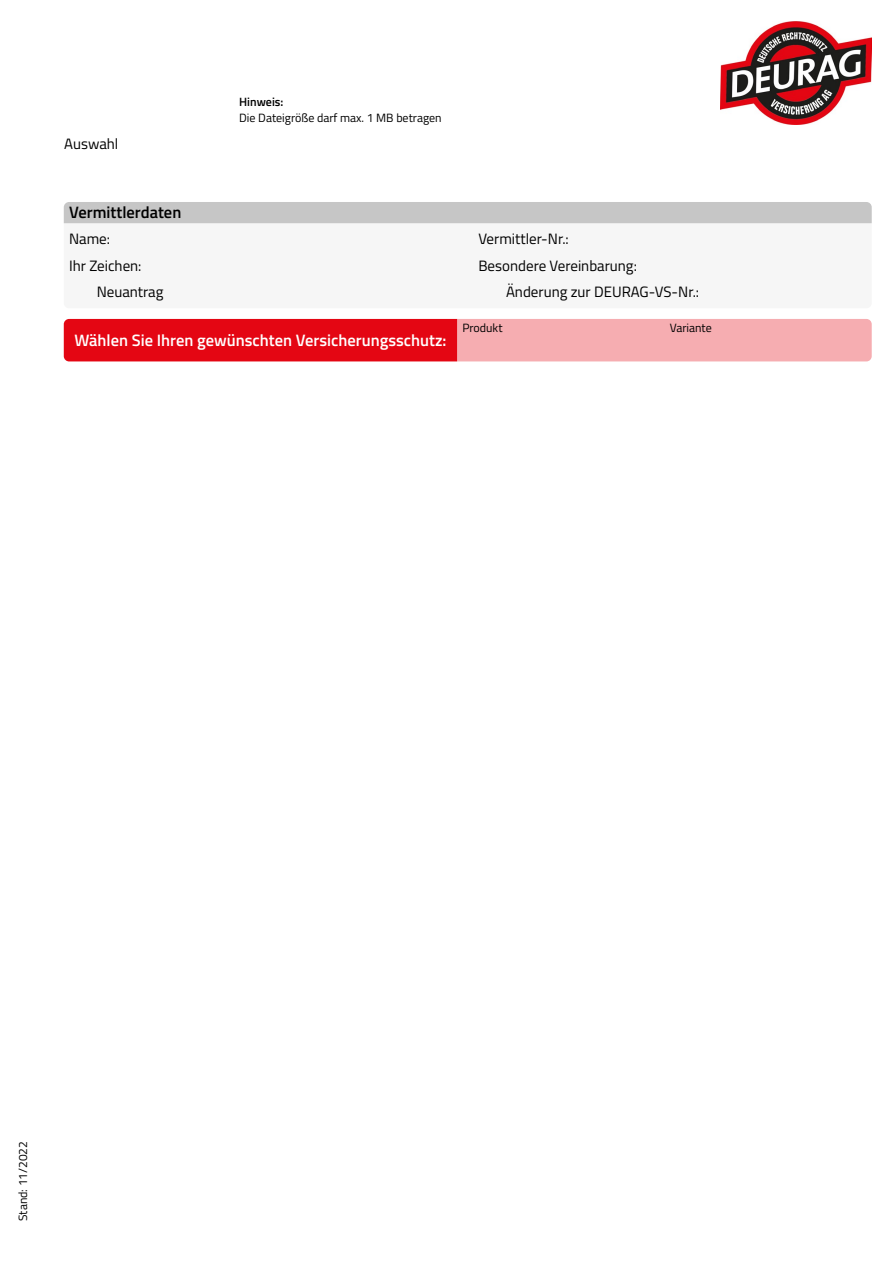
<style>
.page{position:relative;width:893px;height:1263px;background:#fff}
.page>*{position:absolute;margin:0;border:0;box-sizing:border-box;transform-origin:0 0}
.t1{font:600 16.5px "Titillium Web";color:#fff}
.t2{font:600 16.5px "Titillium Web";color:#000}
.t3{font:15px "Titillium Web";color:#000}
.t4{font:12px "Titillium Web";color:#000}
.t5{font:600 12px "Titillium Web";color:#000}
</style>
<div class="page">
<svg style="left:64px;top:223px;width:808px;height:1px"></svg>
<img style="left:721px;top:21px;width:151px;height:103px">
<div style="left:64px;top:202px;width:808px;height:21px;background:#c6c6c6"></div>
<svg style="left:64px;top:319px;width:808px;height:42px;background:#ed5a63"></svg>
<p class="t5" style="left:239px;top:93px;width:46px">Hinweis:</p>
<p class="t3" style="left:64px;top:133px;width:56px">Auswahl</p>
<p class="t2" style="left:69px;top:200px;width:114px">Vermittlerdaten</p>
<p class="t4" style="left:239px;top:109px;width:204px">Die Dateigröße darf max. 1 MB betragen</p>
<p class="t3" style="left:69px;top:228px;width:43px">Name:</p>
<p class="t3" style="left:478px;top:228px;width:92px">Vermittler-Nr.:</p>
<p class="t3" style="left:69px;top:254px;width:74px">Ihr Zeichen:</p>
<p class="t3" style="left:478px;top:254px;width:160px">Besondere Vereinbarung:</p>
<p class="t3" style="left:97px;top:281px;width:68px">Neuantrag</p>
<p class="t3" style="left:506px;top:281px;width:195px">Änderung zur DEURAG-VS-Nr.:</p>
<p class="t1" style="left:74px;top:328px;width:374px">Wählen Sie Ihren gewünschten Versicherungsschutz:</p>
<p class="t4" style="left:462px;top:319px;width:42px">Produkt</p>
<p class="t4" style="left:670px;top:319px;width:44px">Variante</p>
<p class="t4" style="left:14px;top:1221px;width:81px;rotate:-90deg">Stand: 11/2022</p>
</div>
